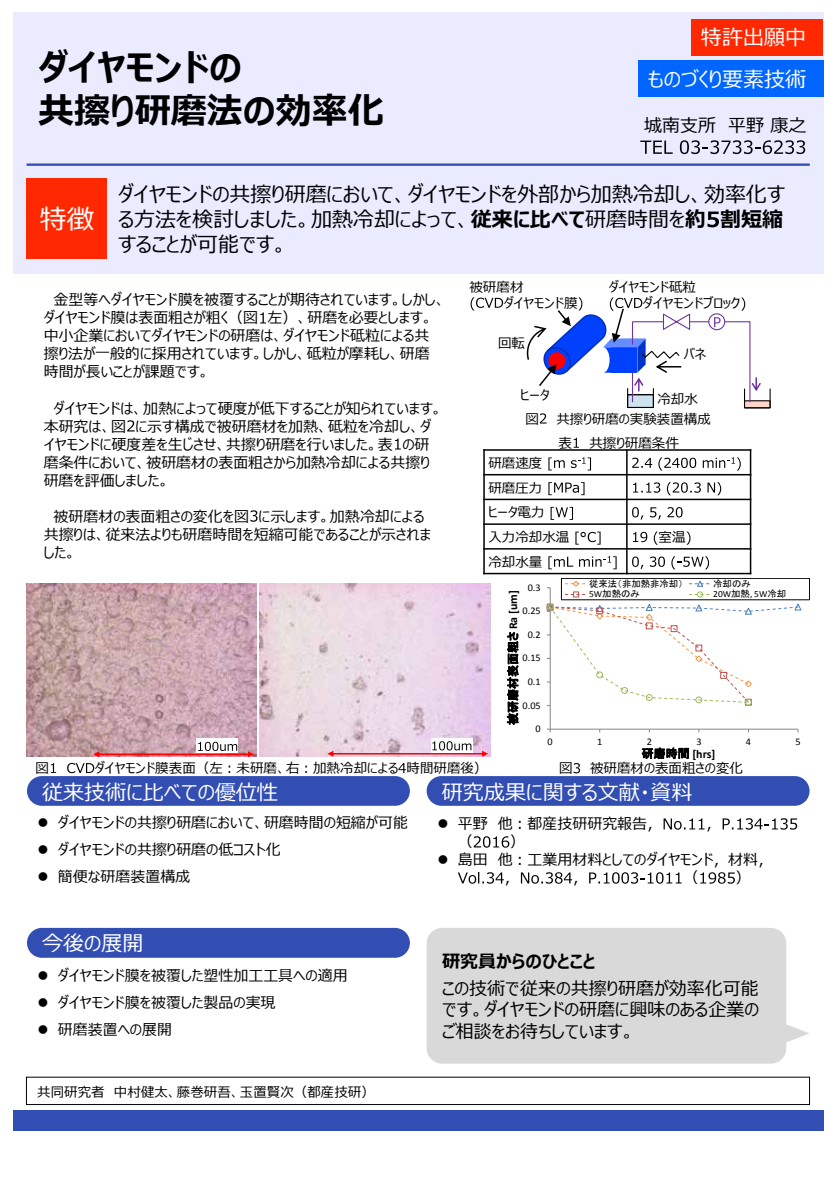
<style>
.page{position:relative;width:836px;height:1196px;background:#fff}
.page>*{position:absolute;margin:0;border:0;box-sizing:border-box;transform-origin:0 0}
.t1{font:700 36px/43.2px "Meiryo UI";color:#000}
.t2{font:27px "Meiryo UI";color:#fff}
.t3{font:21px/25.2px "Meiryo UI";color:#000;text-align:justify}
.t4{font:21px/41.8px "Meiryo UI";color:#fff;text-align:right}
.t5{font:18px/21.6px "Meiryo UI";color:#000;text-align:justify}
.t6{font:700 18px "Meiryo UI";color:#000}
.t7{font:15px/18px "Meiryo UI";color:#000}
.t8{font:13.5px/24.8px "Meiryo UI";color:#000}
.t9{font:12px "MS P Gothic";letter-spacing:.01em;color:#000}
.t10{font:700 12px "Calibri";color:#000}
.t11{font:10.2px "Calibri";color:#000}
.t12{font:9.45px "MS P Gothic";color:#000}
.t13{font:9.45px "Calibri";color:#000}
.s1{font-weight:700}
.s2{font-family:"Calibri";font-weight:700}
.s3{font-family:"Calibri"}
.s4{font-family:"MS P Gothic"}
.s5{font-family:"MS P Gothic";font-weight:400}
</style>
<div class="page">
<div style="left:13px;top:13px;width:810px;height:261px;background:#ebebff"></div>
<div style="left:13px;top:1110px;width:810px;height:20px;background:#324eb3"></div>
<hr style="left:27px;top:163px;width:782px;height:3px;background:#324eb3">
<svg style="left:707px;top:211px;width:12px;height:16px"></svg>
<svg style="left:663px;top:818px;width:41px;height:11px"></svg>
<svg style="left:722px;top:818px;width:75px;height:11px"></svg>
<svg style="left:473px;top:836px;width:36px;height:11px"></svg>
<svg style="left:458px;top:872px;width:46px;height:11px"></svg>
<svg style="left:521px;top:872px;width:51px;height:11px"></svg>
<svg style="left:589px;top:872px;width:92px;height:11px"></svg>
<svg style="left:700px;top:872px;width:34px;height:11px"></svg>
<div style="left:27px;top:776px;width:383px;height:29px;background:#324eb3;border-radius:15px"></div>
<div style="left:27px;top:928px;width:383px;height:29px;background:#324eb3;border-radius:15px"></div>
<div style="left:426px;top:776px;width:383px;height:29px;background:#324eb3;border-radius:15px"></div>
<svg style="left:640px;top:140px;width:165px;height:14px"></svg>
<div style="left:26px;top:178px;width:81px;height:81px;background:#ff2800"></div>
<div style="left:691px;top:19px;width:132px;height:36px;background:#ff2800"></div>
<div style="left:638px;top:61px;width:185px;height:36px;background:#06f"></div>
<svg style="left:786px;top:1019px;width:23px;height:27px"></svg>
<div style="left:426px;top:928px;width:360px;height:135px;background:#d9d9d9;border-radius:16px"></div>
<svg style="left:260px;top:312px;width:6px;height:11px"></svg>
<svg style="left:127px;top:420px;width:8px;height:11px"></svg>
<svg style="left:395px;top:438px;width:6px;height:11px"></svg>
<svg style="left:250px;top:510px;width:7px;height:12px"></svg>
<hr style="left:632px;top:321px;width:118px;height:1px;background:#7030a0">
<svg style="left:708px;top:314px;width:16px;height:16px"></svg>
<div style="left:708px;top:313px;width:17px;height:17px;border:1px solid #7030a0;border-radius:50%"></div>
<svg style="left:714px;top:317px;width:6px;height:10px"></svg>
<svg style="left:470px;top:297px;width:33px;height:13px"></svg>
<svg style="left:741px;top:297px;width:4px;height:14px"></svg>
<svg style="left:527px;top:297px;width:164px;height:126px"></svg>
<hr style="left:626px;top:449px;width:1px;height:125px;background:#000">
<hr style="left:483px;top:474px;width:268px;height:1px;background:#000">
<hr style="left:483px;top:498px;width:268px;height:2px;background:#000">
<hr style="left:483px;top:523px;width:268px;height:2px;background:#000">
<hr style="left:483px;top:548px;width:268px;height:1px;background:#000">
<hr style="left:483px;top:449px;width:2px;height:125px;background:#000">
<hr style="left:749px;top:449px;width:2px;height:125px;background:#000">
<hr style="left:483px;top:449px;width:268px;height:2px;background:#000">
<hr style="left:483px;top:573px;width:268px;height:1px;background:#000">
<svg style="left:548px;top:457px;width:43px;height:13px"></svg>
<svg style="left:632px;top:457px;width:108px;height:13px"></svg>
<svg style="left:548px;top:482px;width:36px;height:13px"></svg>
<svg style="left:633px;top:482px;width:88px;height:13px"></svg>
<svg style="left:550px;top:507px;width:23px;height:13px"></svg>
<svg style="left:632px;top:507px;width:50px;height:12px"></svg>
<svg style="left:575px;top:531px;width:4px;height:13px"></svg>
<svg style="left:587px;top:531px;width:13px;height:13px"></svg>
<svg style="left:633px;top:531px;width:24px;height:14px"></svg>
<svg style="left:686px;top:531px;width:4px;height:14px"></svg>
<svg style="left:548px;top:556px;width:68px;height:13px"></svg>
<svg style="left:632px;top:556px;width:77px;height:13px"></svg>
<svg style="left:573px;top:438px;width:6px;height:10px"></svg>
<svg style="left:51px;top:763px;width:5px;height:10px"></svg>
<svg style="left:67px;top:763px;width:27px;height:10px"></svg>
<svg style="left:398px;top:763px;width:8px;height:10px"></svg>
<svg style="left:744px;top:377px;width:26px;height:23px"></svg>
<div style="left:744px;top:401px;width:26px;height:7px;background:#ffd4cd"></div>
<div style="left:744px;top:400px;width:26px;height:8px;border:1px solid #000"></div>
<hr style="left:749px;top:321px;width:1px;height:81px;background:#7030a0">
<img style="left:26px;top:584px;width:231px;height:172px">
<img style="left:260px;top:584px;width:230px;height:173px">
<div style="left:196px;top:738px;width:42px;height:15px;background:#fff"></div>
<svg style="left:93px;top:741px;width:161px;height:16px;background:#cd959c"></svg>
<div style="left:430px;top:738px;width:42px;height:14px;background:#fff"></div>
<svg style="left:327px;top:741px;width:161px;height:15px;background:#e2b7c3"></svg>
<hr style="left:550px;top:588px;width:1px;height:141px;background:#868686">
<hr style="left:550px;top:729px;width:248px;height:1px;background:#868686">
<svg style="left:546px;top:603px;width:255px;height:103px"></svg>
<svg style="left:507px;top:632px;width:11px;height:93px"></svg>
<svg style="left:641px;top:747px;width:47px;height:12px"></svg>
<div style="left:561px;top:578px;width:248px;height:22px;background:#fff;border:1px solid #000"></div>
<svg style="left:565px;top:581px;width:21px;height:16px"></svg>
<svg style="left:689px;top:581px;width:21px;height:16px"></svg>
<svg style="left:573px;top:763px;width:7px;height:10px"></svg>
<h1 class="t1" style="left:38px;top:48px;width:347px">ダイヤモンドの<br>共擦り研磨法の効率化</h1>
<h3 class="t4" style="left:648px;top:18px;width:160px">特許出願中<br>ものづくり要素技術</h3>
<p class="t5" style="left:644px;top:116px;width:164px">城南支所 平野康之</p>
<h2 class="t2" style="left:40px;top:201px;width:55px">特徴</h2>
<h3 class="t3" style="left:118px;top:183px;width:668px">ダイヤモンドの共擦り研磨において、ダイヤモンドを外部から加熱冷却し、効率化する方法を検討しました。加熱冷却によって、<span class="s1">従来に比べて</span>研磨時間を<span class="s1">約 割短縮</span>することが可能です。</h3>
<p class="t7" style="left:44px;top:292px;width:403px;text-indent:10px">金型等へダイヤモンド膜を被覆することが期待されています。しかし、ダイヤモンド膜は表面粗さが粗く（図 左）、研磨を必要とします。中小企業においてダイヤモンドの研磨は、ダイヤモンド砥粒による共擦り法が一般的に採用されています。しかし、砥粒が摩耗し、研磨時間が長いことが課題です。</p>
<p class="t7" style="left:44px;top:400px;width:400px;text-indent:10px">ダイヤモンドは、加熱によって硬度が低下することが知られています。本研究は、図 に示す構成で被研磨材を加熱、砥粒を冷却し、ダイヤモンドに硬度差を生じさせ、共擦り研磨を行いました。表 の研磨条件において、被研磨材の表面粗さから加熱冷却による共擦り研磨を評価しました。</p>
<p class="t7" style="left:44px;top:508px;width:389px;text-indent:10px">被研磨材の表面粗さの変化を図 に示します。加熱冷却による共擦りは、従来法よりも研磨時間を短縮可能であることが示されました。</p>
<p class="t8" style="left:503px;top:279px;width:75px;line-height:16.2px;text-indent:-34px">被研磨材<br>ダイヤモンド膜</p>
<p class="t8" style="left:643px;top:279px;width:99px;line-height:16.2px;text-indent:-34px">ダイヤモンド砥粒<br>ダイヤモンドブロック</p>
<p class="t8" style="left:498px;top:332px;width:28px">回転</p>
<p class="t8" style="left:520px;top:383px;width:31px">ヒータ</p>
<p class="t8" style="left:683px;top:342px;width:24px">バネ</p>
<p class="t8" style="left:657px;top:388px;width:42px">冷却水</p>
<p class="t8" style="left:525px;top:407px;width:15px">図</p>
<p class="t8" style="left:556px;top:407px;width:156px">共擦り研磨の実験装置構成</p>
<p class="t8" style="left:558px;top:431px;width:15px">表</p>
<p class="t8" style="left:589px;top:431px;width:91px">共擦り研磨条件</p>
<p class="t8" style="left:488px;top:451px;width:100px">研磨速度<br>研磨圧力<br>ヒータ電力<br>入力冷却水温 °</p>
<p class="t8" style="left:488px;top:550px;width:55px">冷却水量</p>
<p class="t8" style="left:658px;top:525px;width:28px">室温</p>
<p class="t11" style="left:527px;top:581px;width:14px">0.3</p>
<p class="t9" style="left:507px;top:725px;width:136px;rotate:-90deg">被研磨材表面粗さ <span class="s2">aR mu [ ]</span></p>
<p class="t11" style="left:522px;top:604px;width:20px">0.25</p>
<p class="t11" style="left:527px;top:628px;width:14px">0.2</p>
<p class="t11" style="left:522px;top:651px;width:20px">0.15</p>
<p class="t11" style="left:527px;top:675px;width:14px">0.1</p>
<p class="t11" style="left:522px;top:698px;width:20px">0.05</p>
<p class="t11" style="left:535px;top:722px;width:7px">0</p>
<p class="t12" style="left:589px;top:578px;width:95px">従来法（非加熱非冷却）</p>
<p class="t12" style="left:713px;top:578px;width:39px">冷却のみ</p>
<p class="t12" style="left:589px;top:589px;width:52px"><span class="s3">5W</span>加熱のみ</p>
<p class="t13" style="left:713px;top:588px;width:74px">20W<span class="s4">加熱</span>, 5W<span class="s4">冷却</span></p>
<p class="t11" style="left:547px;top:735px;width:7px">0</p>
<p class="t11" style="left:597px;top:735px;width:7px">1</p>
<p class="t11" style="left:646px;top:735px;width:7px">2</p>
<p class="t11" style="left:696px;top:735px;width:7px">3</p>
<p class="t11" style="left:746px;top:735px;width:7px">4</p>
<p class="t11" style="left:795px;top:735px;width:7px">5</p>
<p class="t8" style="left:36px;top:756px;width:15px">図</p>
<p class="t8" style="left:95px;top:756px;width:394px">ダイヤモンド膜表面（左：未研磨、右：加熱冷却による時間研磨後）</p>
<p class="t10" style="left:641px;top:746px;width:75px"><span class="s5">研磨時間</span> [hrs]</p>
<p class="t8" style="left:559px;top:756px;width:15px">図</p>
<p class="t8" style="left:590px;top:756px;width:154px">被研磨材の表面粗さの変化</p>
<h3 class="t4" style="left:42px;top:772px;width:237px">従来技術に比べての優位性</h3>
<p class="t7" style="left:38px;top:814px;width:372px">● ダイヤモンドの共擦り研磨において、研磨時間の短縮が可能</p>
<p class="t7" style="left:38px;top:841px;width:245px">● ダイヤモンドの共擦り研磨の低コスト化</p>
<p class="t7" style="left:38px;top:868px;width:154px">● 簡便な研磨装置構成</p>
<h3 class="t4" style="left:42px;top:924px;width:103px">今後の展開</h3>
<p class="t7" style="left:38px;top:967px;width:311px">● ダイヤモンド膜を被覆した塑性加工工具への適用</p>
<p class="t7" style="left:38px;top:994px;width:239px">● ダイヤモンド膜を被覆した製品の実現</p>
<p class="t7" style="left:38px;top:1021px;width:136px">● 研磨装置への展開</p>
<p class="t8" style="left:37px;top:1080px;width:339px">共同研究者 中村健太、藤巻研吾、玉置賢次（都産技研）</p>
<h3 class="t4" style="left:442px;top:772px;width:252px">研究成果に関する文献・資料</h3>
<p class="t7" style="left:437px;top:815px;width:226px">● 平野 他：都産技研研究報告，</p>
<p class="t7" style="left:706px;top:815px;width:16px">，</p>
<p class="t7" style="left:457px;top:833px;width:16px">（</p>
<p class="t7" style="left:510px;top:833px;width:16px">）</p>
<p class="t7" style="left:504px;top:851px;width:270px;text-indent:-67px">● 島田 他：工業用材料としてのダイヤモンド，材料，，</p>
<p class="t7" style="left:573px;top:869px;width:16px">，</p>
<p class="t7" style="left:683px;top:869px;width:16px">（</p>
<p class="t7" style="left:735px;top:869px;width:16px">）</p>
<p class="t6" style="left:442px;top:949px;width:155px">研究員からのひとこと</p>
<p class="t5" style="left:442px;top:978px;width:318px">この技術で従来の共擦り研磨が効率化可能です。ダイヤモンドの研磨に興味のある企業のご相談をお待ちしています。</p>
</div>
